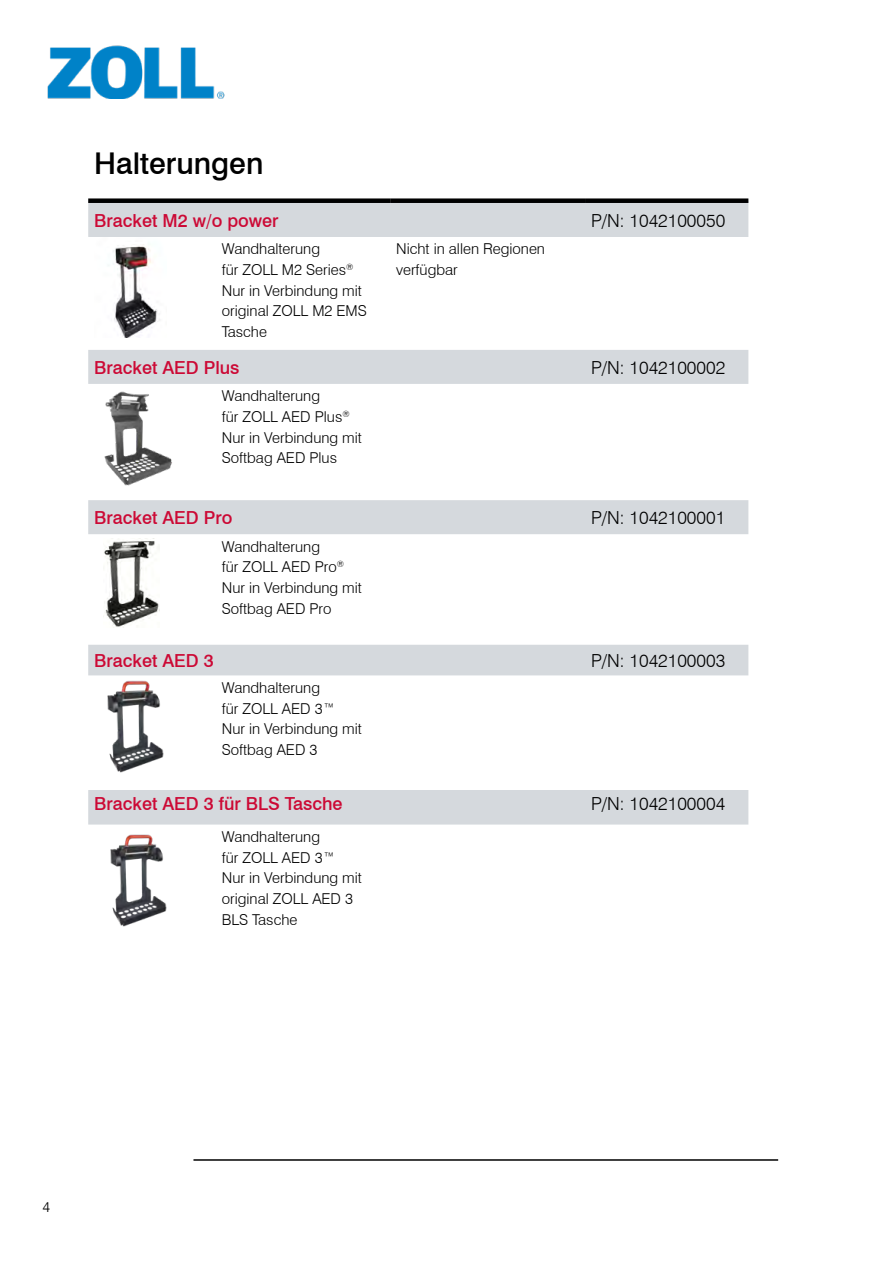
<style>
.page{position:relative;width:893px;height:1263px;background:#fff}
.page>*{position:absolute;margin:0;border:0;box-sizing:border-box;transform-origin:0 0}
.t1{font:500 30px "Swiss 721 BT";color:#000}
.t2{font:500 18px "Swiss 721 BT";color:#cc0935}
.t3{font:300 18px "Swiss 721 BT";color:#000}
.t4{font:300 15px/20.7px "Swiss 721 BT";color:#000}
.t5{font:300 14.55px "Swiss 721 BT";color:#000}
</style>
<div class="page">
<hr style="left:193px;top:1159px;width:585px;height:2px;background:#000">
<svg style="left:88px;top:203px;width:660px;height:621px"></svg>
<div style="left:88px;top:198px;width:302px;height:5px;background:#000"></div>
<div style="left:390px;top:198px;width:195px;height:5px;background:#000"></div>
<div style="left:585px;top:198px;width:163px;height:5px;background:#000"></div>
<img style="left:47px;top:45px;width:178px;height:53px">
<img style="left:92px;top:676px;width:83px;height:102px">
<img style="left:103px;top:538px;width:56px;height:89px">
<img style="left:104px;top:390px;width:70px;height:96px">
<img style="left:95px;top:824px;width:83px;height:103px">
<h1 class="t1" style="left:94px;top:145px;width:171px">Halterungen</h1>
<p class="t2" style="left:94px;top:209px;width:186px">Bracket M2 w/o power</p>
<p class="t3" style="left:591px;top:209px;width:136px">P/N: 1042100050</p>
<p class="t4" style="left:222px;top:239px;width:147px">Wandhalterung<br>für ZOLL M2 Series<sup>®<br></sup>Nur in Verbindung mit original ZOLL M2 EMS<br>Tasche</p>
<p class="t4" style="left:396px;top:239px;width:150px">Nicht in allen Regionen verfügbar</p>
<p class="t2" style="left:94px;top:356px;width:147px">Bracket AED Plus</p>
<p class="t3" style="left:591px;top:356px;width:136px">P/N: 1042100002</p>
<p class="t4" style="left:222px;top:385px;width:142px">Wandhalterung<br>für ZOLL AED Plus<sup>®<br></sup>Nur in Verbindung mit<br>Softbag AED Plus</p>
<p class="t2" style="left:94px;top:507px;width:140px">Bracket AED Pro</p>
<p class="t3" style="left:591px;top:507px;width:136px">P/N: 1042100001</p>
<p class="t4" style="left:222px;top:536px;width:142px">Wandhalterung<br>für ZOLL AED Pro<sup>®<br></sup>Nur in Verbindung mit<br>Softbag AED Pro</p>
<p class="t2" style="left:94px;top:650px;width:121px">Bracket AED 3</p>
<p class="t3" style="left:591px;top:650px;width:136px">P/N: 1042100003</p>
<p class="t4" style="left:222px;top:677px;width:142px">Wandhalterung<br>für ZOLL AED 3™<br>Nur in Verbindung mit<br>Softbag AED 3</p>
<p class="t2" style="left:94px;top:792px;width:250px">Bracket AED 3 für BLS Tasche</p>
<p class="t3" style="left:591px;top:792px;width:136px">P/N: 1042100004</p>
<p class="t4" style="left:222px;top:826px;width:142px">Wandhalterung<br>für ZOLL AED 3™<br>Nur in Verbindung mit original ZOLL AED 3<br>BLS Tasche</p>
<p class="t5" style="left:43px;top:1198px;width:9px">4</p>
</div>
